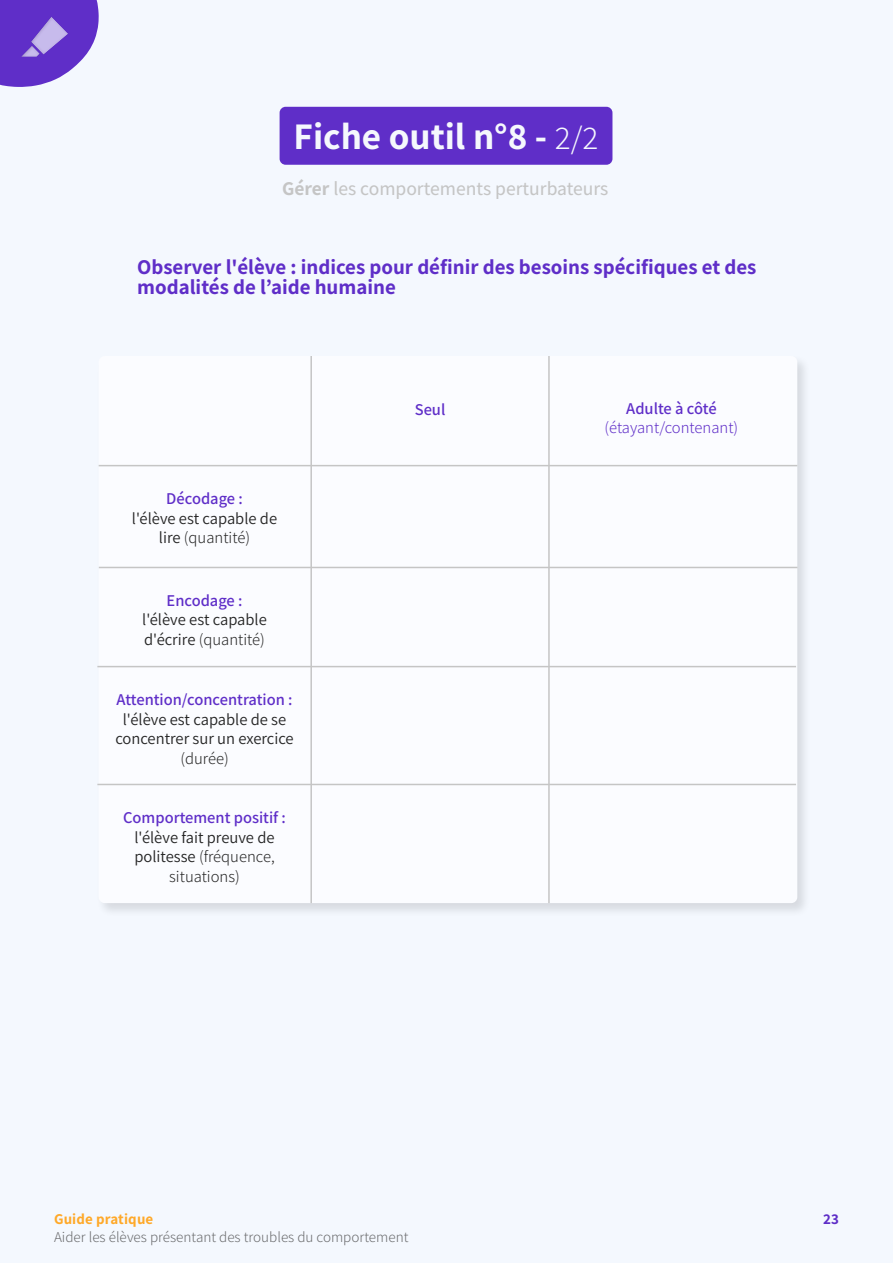
<style>
.page{position:relative;width:893px;height:1263px;background:#f4f8fe}
.page>*{position:absolute;margin:0;border:0;box-sizing:border-box;transform-origin:0 0}
.t1{font:700 37.5px "Assistant";color:#f5f8fd}
.t2{font:700 21px/19.5px "Assistant";color:#5f2ec8}
.t3{font:500 19.5px "Assistant";color:#c5c5c5}
.t4{font:16.5px/19.5px "Assistant";color:#242424;text-align:center}
.t5{font:600 16.5px "Assistant";color:#5f2ec8}
.t6{font:300 16.5px "Assistant";color:#5f2ec8}
.t7{font:300 16.5px "Assistant";color:#242424}
.t8{font:300 15px "Assistant";color:#6a6b6d}
.t9{font:700 15px "Assistant";letter-spacing:.01em;color:#ffa929}
.t10{font:700 15px "Assistant";color:#5e2ec7}
.s1{font-weight:300;font-size:33px}
.s2{font-weight:700}
.s3{font-weight:300}
</style>
<div class="page">
<svg style="left:0;top:0;width:99px;height:87px"></svg>
<div style="left:8px;top:6px;width:73px;height:52px;background:#242424;opacity:.3"></div>
<div style="left:280px;top:107px;width:332px;height:58px;background:#5f2ec8;border-radius:6px"></div>
<div style="left:96px;top:354px;width:715px;height:563px;background:#000;opacity:.12"></div>
<div style="left:99px;top:356px;width:698px;height:547px;background:#fbfcff;border-radius:6px"></div>
<hr style="left:99px;top:567px;width:698px;height:1px;background:#c5c5c5">
<hr style="left:99px;top:465px;width:698px;height:1px;background:#c5c5c5">
<hr style="left:310px;top:356px;width:2px;height:547px;background:#c5c5c5">
<hr style="left:548px;top:356px;width:2px;height:547px;background:#c5c5c5">
<hr style="left:97px;top:666px;width:699px;height:1px;background:#c5c5c5">
<hr style="left:97px;top:784px;width:699px;height:1px;background:#c5c5c5">
<h1 class="t1" style="left:294px;top:111px;width:306px">Fiche outil n°8 - <span class="s1">2/2</span></h1>
<p class="t3" style="left:282px;top:175px;width:328px"><span class="s2">Gérer</span> les comportements perturbateurs</p>
<p class="t2" style="left:137px;top:257px;width:621px">Observer l'élève : indices pour définir des besoins spécifiques et des modalités de l’aide humaine</p>
<p class="t5" style="left:166px;top:487px;width:78px">Décodage :</p>
<p class="t4" style="left:132px;top:508px;width:147px">l'élève est capable de lire <span class="s3">(quantité)</span></p>
<p class="t5" style="left:167px;top:589px;width:77px">Encodage :</p>
<p class="t4" style="left:142px;top:609px;width:126px;text-align:left">l'élève est capable d'écrire <span class="s3">(quantité)</span></p>
<p class="t5" style="left:117px;top:689px;width:178px">Attention/concentration :</p>
<p class="t4" style="left:115px;top:709px;width:180px">l'élève est capable de se concentrer sur un exercice</p>
<p class="t7" style="left:180px;top:747px;width:50px">(durée)</p>
<p class="t5" style="left:123px;top:806px;width:164px">Comportement positif :</p>
<p class="t4" style="left:134px;top:827px;width:142px">l'élève fait preuve de politesse <span class="s3">(fréquence, situations)</span></p>
<p class="t5" style="left:415px;top:398px;width:32px">Seul</p>
<p class="t5" style="left:626px;top:397px;width:92px">Adulte à côté</p>
<p class="t6" style="left:605px;top:416px;width:135px">(étayant/contenant)</p>
<p class="t9" style="left:54px;top:1209px;width:101px">Guide pratique</p>
<p class="t10" style="left:823px;top:1209px;width:17px">23</p>
<p class="t8" style="left:54px;top:1227px;width:356px">Aider les élèves présentant des troubles du comportement</p>
</div>
